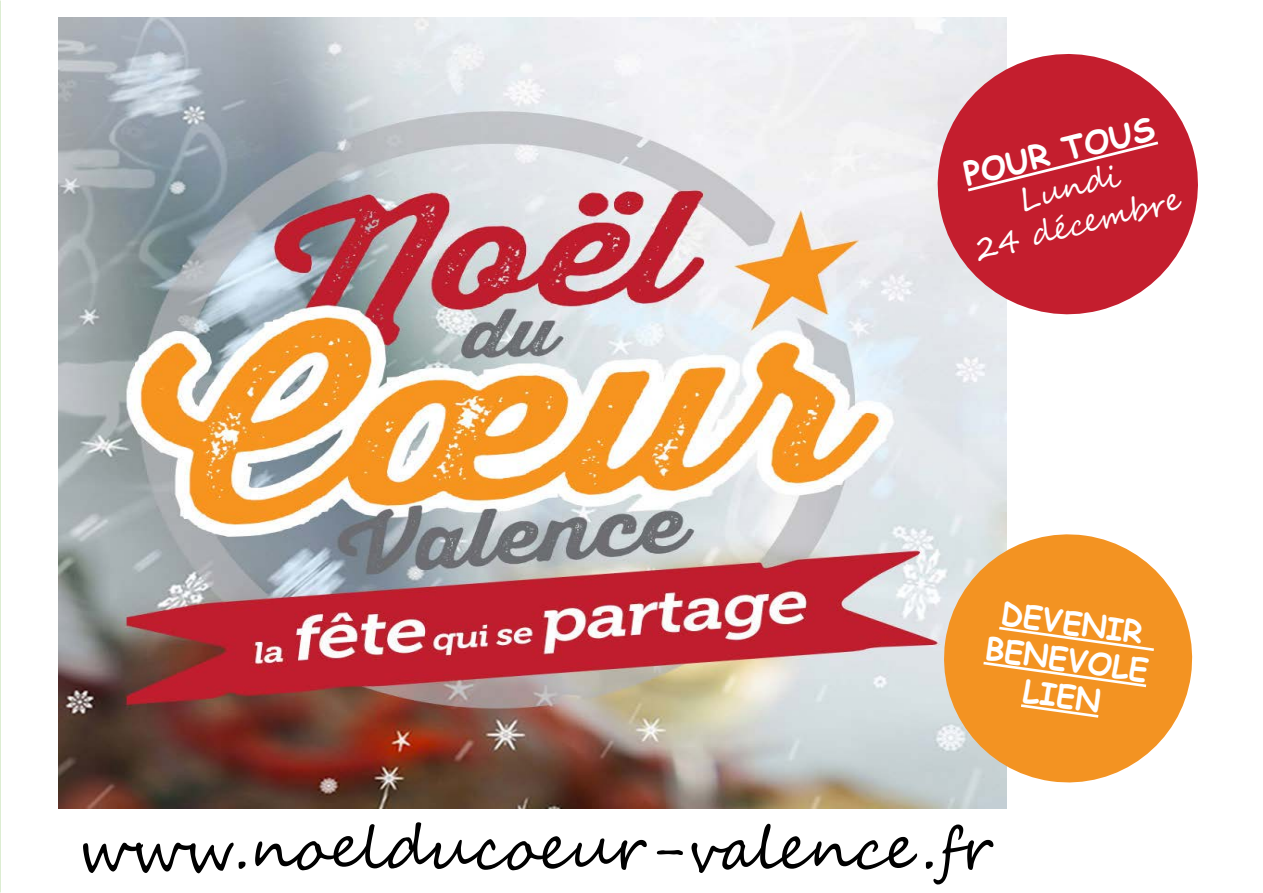
<style>
.page{position:relative;width:1263px;height:893px;background:#fff}
.page>*{position:absolute;margin:0;border:0;box-sizing:border-box;transform-origin:0 0}
.t1{font:60px "Segoe Script";color:#000}
.t2{font:700 32.25px "Comic Sans MS";color:#fff}
.t3{font:31.05px/37.3px "Segoe Script";color:#fff;text-align:center}
.t4{font:700 30.75px/36.9px "Comic Sans MS";color:#fff;text-align:center}
</style>
<div class="page">
<img style="left:58px;top:17px;width:949px;height:792px">
<svg style="left:924px;top:41px;width:274px;height:287px;fill:#c41e2e"></svg>
<div style="left:965px;top:139px;width:196px;height:54px;background:#c41e2e"></div>
<svg style="left:936px;top:526px;width:257px;height:265px;fill:#f39322"></svg>
<svg style="left:996px;top:625px;width:161px;height:28px;background:#f49c36"></svg>
<svg style="left:980px;top:660px;width:169px;height:29px;background:#f49c35"></svg>
<svg style="left:1018px;top:703px;width:83px;height:16px"></svg>
<p class="t2" style="left:958px;top:151px;width:197px;rotate:-14deg">POUR TOUS</p>
<p class="t3" style="left:962px;top:196px;width:212px;rotate:-14deg">Lundi<br>24 décembre</p>
<p class="t4" style="left:993px;top:592px;width:166px;rotate:8deg">DEVENIR<br>BENEVOLE<br>LIEN</p>
<p class="t1" style="left:77px;top:800px;width:914px">www.noelducoeur-valence.fr</p>
</div>
